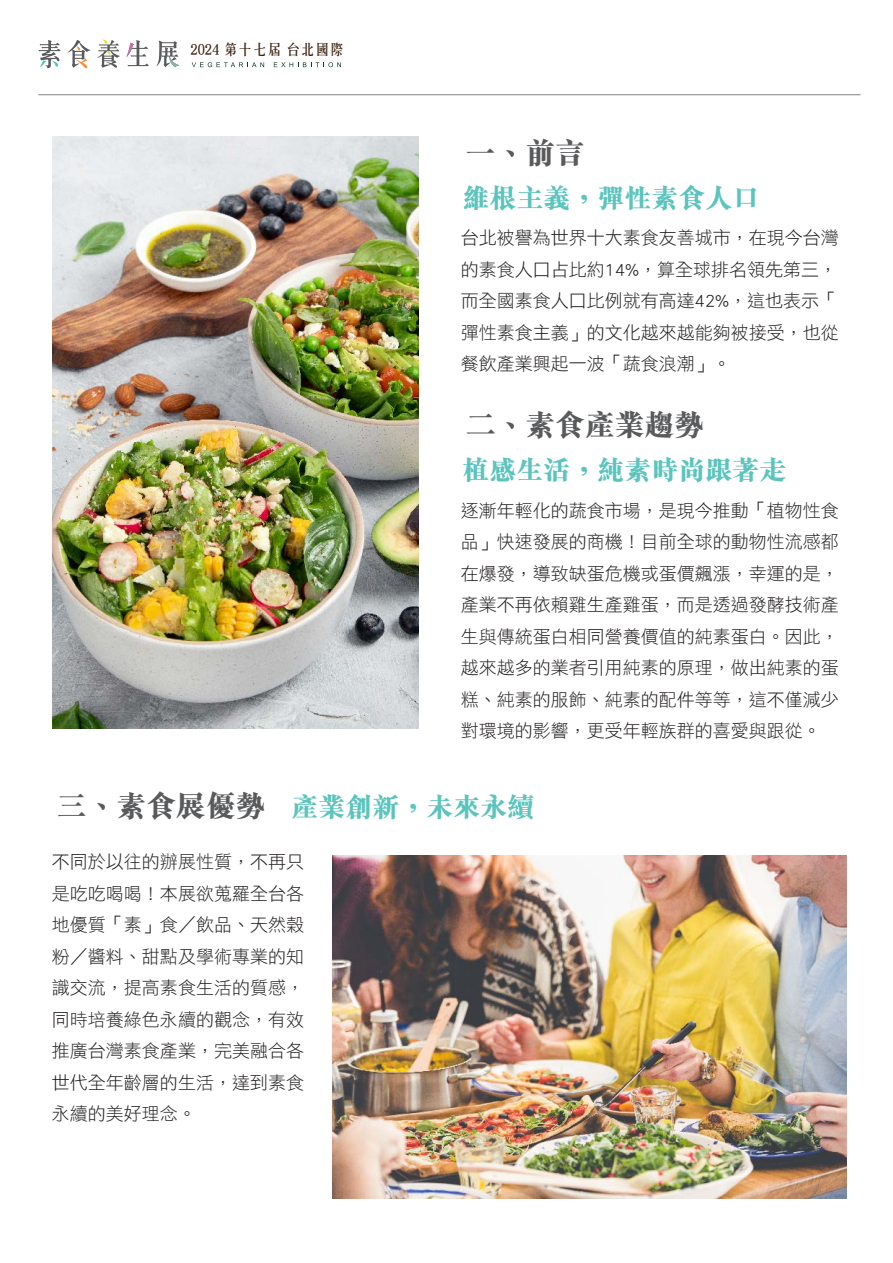
<style>
.page{position:relative;width:893px;height:1263px;background:#fff}
.page>*{position:absolute;margin:0;border:0;box-sizing:border-box;transform-origin:0 0}
.t1{font:800 29.85px "M Sung";color:#595a5c}
.t2{font:800 27px "M Sung";color:#5ac4bd}
.t3{font:18px/31.5px "DF Li Hei Std W3";color:#231f20;text-align:justify}
.t4{font:500 14.55px "C Song 3 HK";color:#3c2211}
.s1{font-size:29.85px;color:#595a5c}
</style>
<div class="page">
<svg style="left:192px;top:62px;width:72px;height:5px"></svg>
<svg style="left:274px;top:62px;width:67px;height:5px"></svg>
<svg style="left:38px;top:40px;width:22px;height:28px"></svg>
<svg style="left:67px;top:40px;width:23px;height:28px"></svg>
<svg style="left:97px;top:39px;width:23px;height:29px"></svg>
<svg style="left:127px;top:40px;width:22px;height:27px"></svg>
<svg style="left:156px;top:41px;width:23px;height:26px"></svg>
<hr style="left:38px;top:94px;width:822px;height:1px;background:#808285">
<img style="left:53px;top:137px;width:366px;height:591px">
<img style="left:332px;top:856px;width:514px;height:342px">
<p class="t4" style="left:191px;top:38px;width:155px">2024 第十七屆 台北國際</p>
<h1 class="t1" style="left:466px;top:137px;width:121px">一、前言</h1>
<h2 class="t2" style="left:462px;top:184px;width:298px">維根主義，彈性素食人口</h2>
<p class="t3" style="left:461px;top:222px;width:379px">台北被譽為世界十大素食友善城市，在現今台灣的素食人口占比約14%，算全球排名領先第三，而全國素食人口比例就有高達42%，這也表示「彈性素食主義」的文化越來越能夠被接受，也從餐飲產業興起一波「蔬食浪潮」。</p>
<h1 class="t1" style="left:466px;top:409px;width:240px">二、素食產業趨勢</h1>
<h2 class="t2" style="left:462px;top:456px;width:326px">植感生活，純素時尚跟著走</h2>
<p class="t3" style="left:461px;top:494px;width:379px">逐漸年輕化的蔬食市場，是現今推動「植物性食品」快速發展的商機！目前全球的動物性流感都在爆發，導致缺蛋危機或蛋價飆漲，幸運的是，產業不再依賴雞生產雞蛋，而是透過發酵技術產生與傳統蛋白相同營養價值的純素蛋白。因此，越來越多的業者引用純素的原理，做出純素的蛋糕、純素的服飾、純素的配件等等，這不僅減少對環境的影響，更受年輕族群的喜愛與跟從。</p>
<h2 class="t2" style="left:57px;top:793px;width:479px"><span class="s1">三、素食展優勢</span> 產業創新，未來永續</h2>
<p class="t3" style="left:52px;top:846px;width:254px">不同於以往的辦展性質，不再只是吃吃喝喝！本展欲蒐羅全台各地優質「素」食／飲品、天然榖粉／醬料、甜點及學術專業的知識交流，提高素食生活的質感，同時培養綠色永續的觀念，有效推廣台灣素食產業，完美融合各世代全年齡層的生活，達到素食永續的美好理念。</p>
</div>
